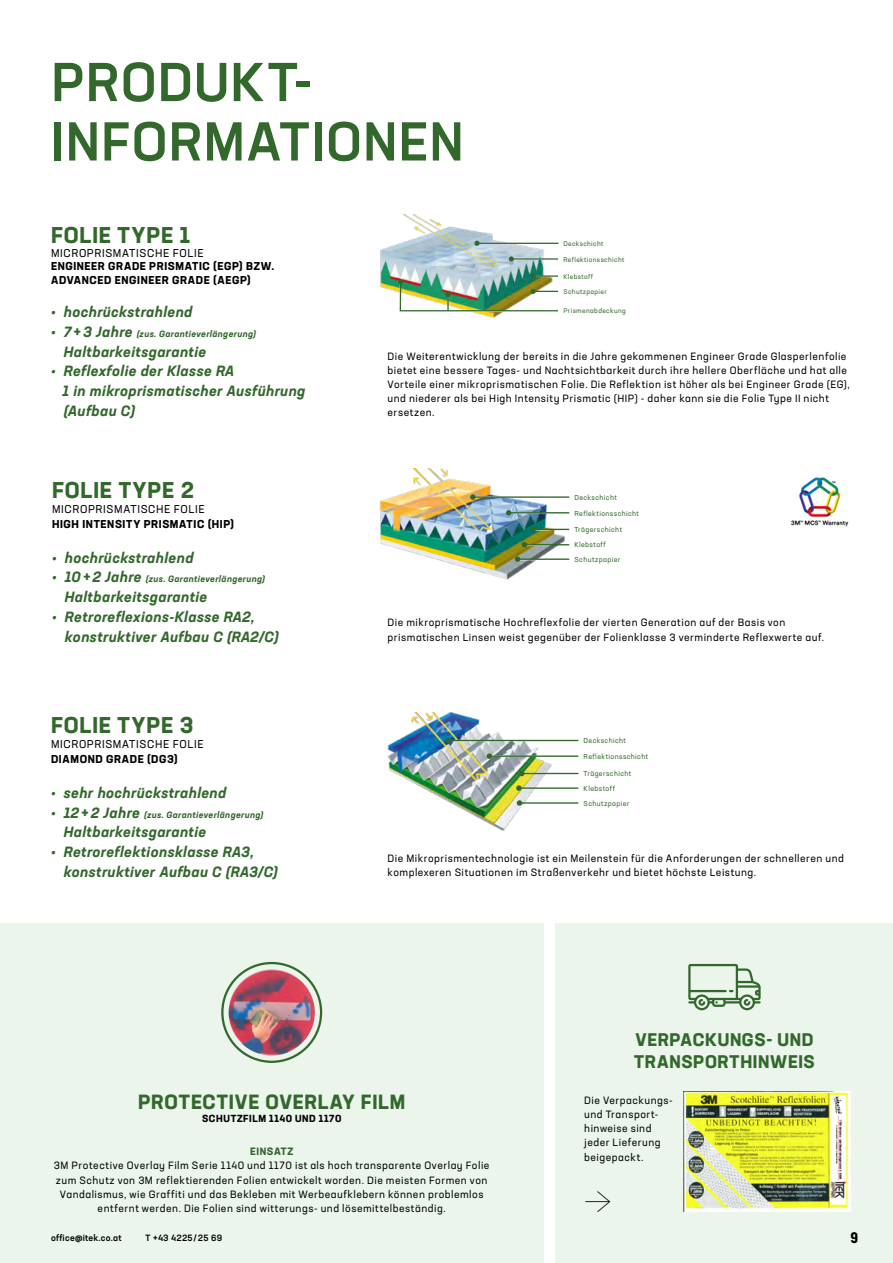
<style>
.page{position:relative;width:893px;height:1263px;background:#fff}
.page>*{position:absolute;margin:0;border:0;box-sizing:border-box;transform-origin:0 0}
.Absatzformat_1{font:500 54px "Neusa Next Pro";letter-spacing:.025em;color:#33682c}
.Absatzformat_1-2{font:100 40.95px "Neusa Next Pro";color:#000}
.Absatzformat_1-3{font:700 22.5px "Neusa Next Pro";letter-spacing:.04em;color:#33682c}
.Absatzformat_1-4{font:700 20.25px "Neusa Next Pro";letter-spacing:.04em;color:#33682c}
.Absatzformat_1-5{font:700 18px "Neusa Next Pro";letter-spacing:.035em;color:#33682c}
.t1{font:700 condensed 15px "Neusa Next Pro";color:#000}
.Absatzformat_1-6{font:italic 700 14.7px/19.8px "Neusa Next Pro";letter-spacing:.03em;color:#33682c}
.Absatzformat_1-7{font:700 11.25px "Neusa Next Pro";letter-spacing:.055em;color:#000}
.Absatzformat_1-8{font:11.25px "Neusa Next Pro";letter-spacing:.055em;color:#000}
.Absatzformat_1-9{font:10.5px/14.1px "Neusa Next Pro";letter-spacing:.045em;color:#000}
.Absatzformat_1-10{font:700 10.5px "Neusa Next Pro";letter-spacing:.055em;color:#33682c}
.Absatzformat_1-11{font:700 10.2px "Neusa Next Pro";letter-spacing:.06em;color:#000}
.Absatzformat_1-12{font:italic 700 9px "Neusa Next Pro";letter-spacing:.04em;color:#33682c}
.t2{font:500 9px "Neusa Next Pro";letter-spacing:.025em;color:#000}
.t3{font:7.05px "Neusa Next Pro";letter-spacing:.05em;color:#33682c}
.t4{font:6.75px "Neusa Next Pro";letter-spacing:.05em;color:#33682c}
.s1{font-size:14.7px}
</style>
<div class="page">
<div style="left:0;top:924px;width:543px;height:339px;background:#ebf5ec"></div>
<div style="left:556px;top:924px;width:337px;height:339px;background:#ebf5ec"></div>
<div style="left:221px;top:962px;width:101px;height:101px;border:2px solid #33682c;border-radius:50%"></div>
<img style="left:229px;top:969px;width:86px;height:86px;border-radius:43px">
<img style="left:380px;top:214px;width:179px;height:104px">
<hr style="left:477px;top:243px;width:82px;height:1px;background:#33682c">
<svg style="left:474px;top:241px;width:6px;height:5px"></svg>
<hr style="left:511px;top:258px;width:47px;height:2px;background:#33682c">
<svg style="left:509px;top:256px;width:5px;height:6px"></svg>
<img style="left:398px;top:274px;width:161px;height:38px">
<img style="left:791px;top:477px;width:58px;height:50px">
<img style="left:379px;top:469px;width:188px;height:111px">
<hr style="left:473px;top:496px;width:96px;height:2px;background:#33682c">
<svg style="left:470px;top:494px;width:5px;height:6px"></svg>
<hr style="left:509px;top:512px;width:60px;height:1px;background:#33682c">
<svg style="left:506px;top:510px;width:5px;height:5px"></svg>
<hr style="left:533px;top:529px;width:36px;height:1px;background:#33682c">
<svg style="left:530px;top:527px;width:6px;height:5px"></svg>
<hr style="left:524px;top:544px;width:45px;height:1px;background:#33682c">
<svg style="left:522px;top:542px;width:5px;height:5px"></svg>
<hr style="left:518px;top:558px;width:51px;height:2px;background:#33682c">
<svg style="left:515px;top:556px;width:5px;height:6px"></svg>
<img style="left:388px;top:713px;width:191px;height:117px">
<hr style="left:448px;top:740px;width:130px;height:1px;background:#33682c">
<svg style="left:446px;top:738px;width:5px;height:5px"></svg>
<hr style="left:489px;top:755px;width:89px;height:2px;background:#33682c">
<svg style="left:487px;top:753px;width:5px;height:6px"></svg>
<hr style="left:522px;top:773px;width:56px;height:1px;background:#33682c">
<svg style="left:519px;top:771px;width:5px;height:5px"></svg>
<hr style="left:519px;top:787px;width:59px;height:2px;background:#33682c">
<svg style="left:516px;top:785px;width:6px;height:6px"></svg>
<hr style="left:519px;top:802px;width:59px;height:2px;background:#33682c">
<svg style="left:517px;top:800px;width:5px;height:6px"></svg>
<img style="left:683px;top:1091px;width:167px;height:121px">
<svg style="left:688px;top:964px;width:73px;height:46px"></svg>
<p class="Absatzformat_1" style="left:51px;top:48px;width:263px">PRODUKT-</p>
<p class="Absatzformat_1" style="left:51px;top:107px;width:414px">INFORMATIONEN</p>
<p class="Absatzformat_1-3" style="left:51px;top:221px;width:140px">FOLIE TYPE 1</p>
<p class="Absatzformat_1-8" style="left:51px;top:246px;width:154px">MICROPRISMATISCHE FOLIE</p>
<p class="Absatzformat_1-7" style="left:51px;top:259px;width:225px">ENGINEER GRADE PRISMATIC (EGP) BZW.</p>
<p class="Absatzformat_1-7" style="left:51px;top:273px;width:201px">ADVANCED ENGINEER GRADE (AEGP)</p>
<p class="Absatzformat_1-6" style="left:51px;top:302px;width:143px">• hochrückstrahlend</p>
<p class="Absatzformat_1-12" style="left:51px;top:328px;width:207px"><span class="s1">• 7 + 3 Jahre</span> (zus. Garantieverlängerung)</p>
<p class="Absatzformat_1-6" style="left:64px;top:341px;width:144px">Haltbarkeitsgarantie</p>
<p class="Absatzformat_1-6" style="left:51px;top:361px;width:185px">• Reflexfolie der Klasse RA</p>
<p class="Absatzformat_1-6" style="left:63px;top:381px;width:244px">1 in mikroprismatischer Ausführung (Aufbau C)</p>
<p class="Absatzformat_1-3" style="left:52px;top:475px;width:143px">FOLIE TYPE 2</p>
<p class="Absatzformat_1-8" style="left:52px;top:502px;width:154px">MICROPRISMATISCHE FOLIE</p>
<p class="Absatzformat_1-7" style="left:52px;top:516px;width:184px">HIGH INTENSITY PRISMATIC (HIP)</p>
<p class="Absatzformat_1-6" style="left:52px;top:547px;width:143px">• hochrückstrahlend</p>
<p class="Absatzformat_1-12" style="left:52px;top:573px;width:215px"><span class="s1">• 10 + 2 Jahre</span> (zus. Garantieverlängerung)</p>
<p class="Absatzformat_1-6" style="left:65px;top:587px;width:144px">Haltbarkeitsgarantie</p>
<p class="Absatzformat_1-6" style="left:52px;top:606px;width:204px">• Retroreflexions-Klasse RA2,</p>
<p class="Absatzformat_1-6" style="left:65px;top:626px;width:215px">konstruktiver Aufbau C (RA2/C)</p>
<p class="t4" style="left:563px;top:239px;width:41px">Deckschicht</p>
<p class="t4" style="left:563px;top:255px;width:62px">Reflektionsschicht</p>
<p class="t4" style="left:563px;top:272px;width:31px">Klebstoff</p>
<p class="t4" style="left:563px;top:287px;width:45px">Schutzpapier</p>
<p class="t4" style="left:563px;top:306px;width:64px">Prismenabdeckung</p>
<p class="Absatzformat_1-9" style="left:388px;top:349px;width:464px">Die Weiterentwicklung der bereits in die Jahre gekommenen Engineer Grade Glasperlenfolie bietet eine bessere Tages- und Nachtsichtbarkeit durch ihre hellere Oberfläche und hat alle Vorteile einer mikroprismatischen Folie. Die Reflektion ist höher als bei Engineer Grade (EG), und niederer als bei High Intensity Prismatic (HIP) - daher kann sie die Folie Type II nicht ersetzen.</p>
<p class="t3" style="left:574px;top:493px;width:44px">Deckschicht</p>
<p class="t3" style="left:574px;top:509px;width:66px">Reflektionsschicht</p>
<p class="t3" style="left:574px;top:525px;width:49px">Trägerschicht</p>
<p class="t3" style="left:574px;top:541px;width:33px">Klebstoff</p>
<p class="t3" style="left:574px;top:555px;width:47px">Schutzpapier</p>
<p class="Absatzformat_1-9" style="left:388px;top:615px;width:438px">Die mikroprismatische Hochreflexfolie der vierten Generation auf der Basis von prismatischen Linsen weist gegenüber der Folienklasse 3 verminderte Reflexwerte auf.</p>
<p class="Absatzformat_1-3" style="left:51px;top:711px;width:144px">FOLIE TYPE 3</p>
<p class="Absatzformat_1-8" style="left:51px;top:737px;width:154px">MICROPRISMATISCHE FOLIE</p>
<p class="Absatzformat_1-7" style="left:51px;top:752px;width:128px">DIAMOND GRADE (DG3)</p>
<p class="Absatzformat_1-6" style="left:51px;top:782px;width:177px">• sehr hochrückstrahlend</p>
<p class="Absatzformat_1-12" style="left:51px;top:808px;width:214px"><span class="s1">• 12 + 2 Jahre</span> (zus. Garantieverlängerung)</p>
<p class="Absatzformat_1-6" style="left:64px;top:822px;width:144px">Haltbarkeitsgarantie</p>
<p class="Absatzformat_1-6" style="left:51px;top:842px;width:204px">• Retroreflektionsklasse RA3,</p>
<p class="Absatzformat_1-6" style="left:64px;top:861px;width:216px">konstruktiver Aufbau C (RA3/C)</p>
<p class="Absatzformat_1-9" style="left:388px;top:851px;width:458px">Die Mikroprismentechnologie ist ein Meilenstein für die Anforderungen der schnelleren und komplexeren Situationen im Straßenverkehr und bietet höchste Leistung.</p>
<p class="t3" style="left:584px;top:736px;width:44px">Deckschicht</p>
<p class="t3" style="left:584px;top:752px;width:66px">Reflektionsschicht</p>
<p class="t3" style="left:584px;top:769px;width:49px">Trägerschicht</p>
<p class="t3" style="left:584px;top:784px;width:33px">Klebstoff</p>
<p class="t3" style="left:584px;top:799px;width:47px">Schutzpapier</p>
<p class="Absatzformat_1-5" style="left:635px;top:1027px;width:180px">VERPACKUNGS- UND</p>
<p class="Absatzformat_1-5" style="left:634px;top:1050px;width:182px">TRANSPORTHINWEIS</p>
<p class="Absatzformat_1-9" style="left:584px;top:1093px;width:90px">Die Verpackungs-</p>
<p class="Absatzformat_1-9" style="left:584px;top:1107px;width:76px">und Transport-</p>
<p class="Absatzformat_1-9" style="left:584px;top:1121px;width:69px">hinweise sind</p>
<p class="Absatzformat_1-9" style="left:584px;top:1135px;width:78px">jeder Lieferung beigepackt.</p>
<p class="Absatzformat_1-2" style="left:583px;top:1176px;width:31px">→</p>
<p class="Absatzformat_1-4" style="left:138px;top:1088px;width:269px">PROTECTIVE OVERLAY FILM</p>
<p class="Absatzformat_1-11" style="left:202px;top:1112px;width:141px">SCHUTZFILM 1140 UND 1170</p>
<p class="Absatzformat_1-10" style="left:250px;top:1145px;width:45px">EINSATZ</p>
<p class="Absatzformat_1-9" style="left:54px;top:1158px;width:437px;text-align:center">3M Protective Overlay Film Serie 1140 und 1170 ist als hoch transparente Overlay Folie zum Schutz von 3M reflektierenden Folien entwickelt worden. Die meisten Formen von Vandalismus, wie Graffiti und das Bekleben mit Werbeaufklebern können problemlos entfernt werden. Die Folien sind witterungs- und lösemittelbeständig.</p>
<p class="t2" style="left:51px;top:1232px;width:72px">office@itek.co.at</p>
<p class="t2" style="left:146px;top:1232px;width:78px">T +43 4225/25 69</p>
<h3 class="t1" style="left:850px;top:1228px;width:9px">9</h3>
</div>
